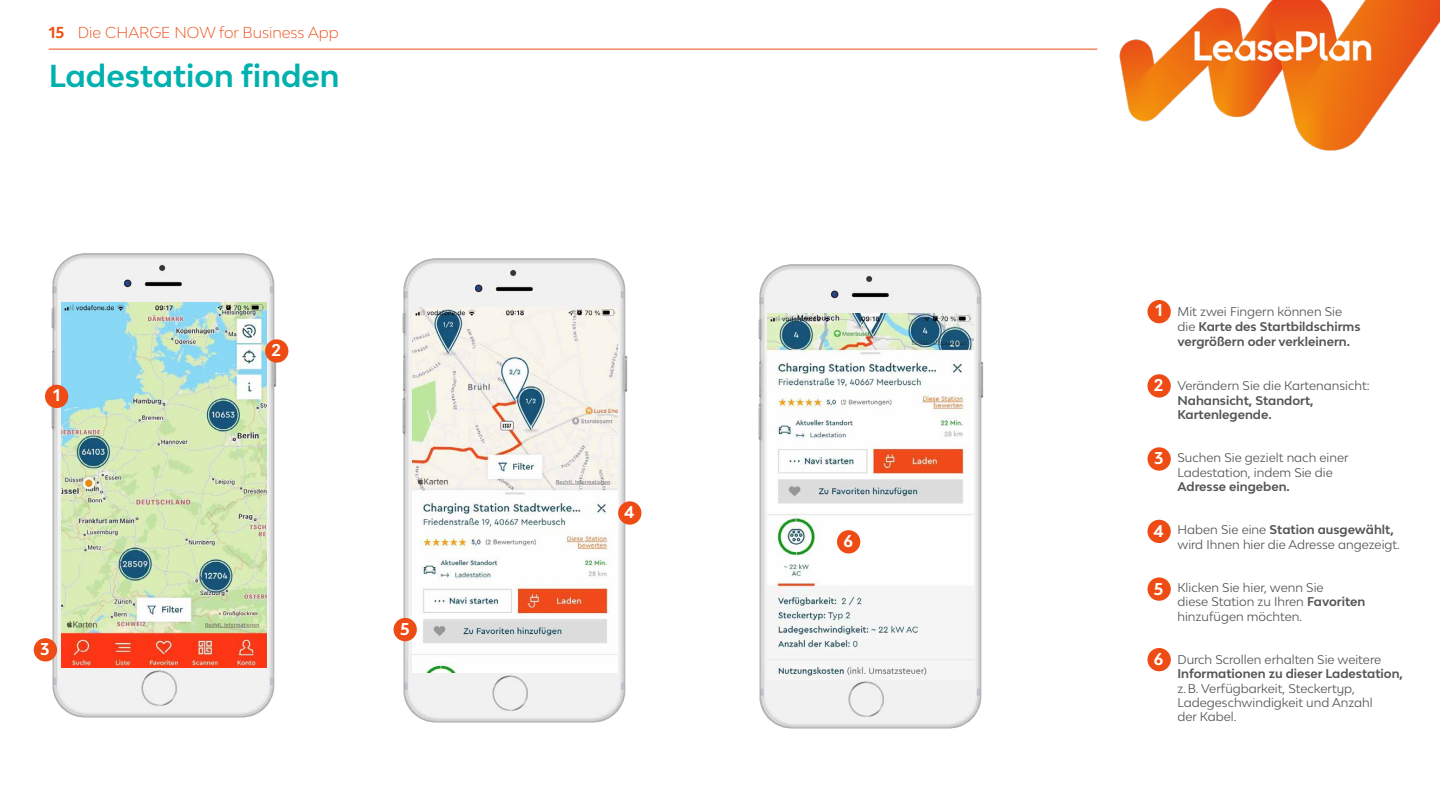
<style>
.page{position:relative;width:1440px;height:810px;background:#fff}
.page>*{position:absolute;margin:0;border:0;box-sizing:border-box;transform-origin:0 0}
.t1{font:700 30px "Lease Plan";color:#00b1af}
.t2{font:700 16.12px "Lease Plan";color:#fff}
.t3{font:300 15px "Lease Plan";color:#ee4c14}
.t4{font:700 15px "Lease Plan";color:#ee4c14}
.t5{font:12px/14.4px "Lease Plan";color:#545656}
.t6{font:700 12px/15px "Lease Plan";color:#545656}
.s1{font-weight:400}
.s2{font-weight:700}
</style>
<div class="page">
<img style="left:1120px;top:0;width:320px;height:151px">
<img style="left:52px;top:254px;width:225px;height:464px">
<img style="left:61px;top:303px;width:206px;height:365px">
<div style="left:265px;top:339px;width:23px;height:24px;background:#ee4c14;border-radius:50%"></div>
<div style="left:34px;top:638px;width:23px;height:24px;background:#ee4c14;border-radius:50%"></div>
<div style="left:45px;top:385px;width:23px;height:23px;background:#ee4c14;border-radius:50%"></div>
<img style="left:402px;top:258px;width:226px;height:464px">
<img style="left:412px;top:307px;width:206px;height:366px">
<div style="left:618px;top:501px;width:23px;height:24px;background:#ee4c14;border-radius:50%"></div>
<div style="left:394px;top:618px;width:23px;height:23px;background:#ee4c14;border-radius:50%"></div>
<img style="left:758px;top:265px;width:225px;height:464px">
<img style="left:768px;top:314px;width:205px;height:365px">
<div style="left:837px;top:530px;width:23px;height:24px;background:#ee4c14;border-radius:50%"></div>
<div style="left:1147px;top:374px;width:24px;height:24px;background:#ee4c14;border-radius:50%"></div>
<div style="left:1147px;top:447px;width:24px;height:24px;background:#ee4c14;border-radius:50%"></div>
<div style="left:1147px;top:300px;width:24px;height:23px;background:#ee4c14;border-radius:50%"></div>
<div style="left:1147px;top:520px;width:24px;height:23px;background:#ee4c14;border-radius:50%"></div>
<div style="left:1147px;top:577px;width:24px;height:24px;background:#ee4c14;border-radius:50%"></div>
<div style="left:1147px;top:648px;width:24px;height:23px;background:#ee4c14;border-radius:50%"></div>
<hr style="left:49px;top:49px;width:1048px;height:1px;background:#ee4c14">
<p class="t4" style="left:49px;top:23px;width:17px">15</p>
<p class="t3" style="left:78px;top:23px;width:263px">Die CHARGE NOW for Business App</p>
<h1 class="t1" style="left:49px;top:57px;width:292px">Ladestation finden</h1>
<h2 class="t2" style="left:53px;top:385px;width:9px">1</h2>
<h2 class="t2" style="left:40px;top:639px;width:11px">3</h2>
<h2 class="t2" style="left:272px;top:340px;width:11px">2</h2>
<h2 class="t2" style="left:400px;top:619px;width:11px">5</h2>
<h2 class="t2" style="left:624px;top:502px;width:12px">4</h2>
<h2 class="t2" style="left:843px;top:531px;width:11px">6</h2>
<h2 class="t2" style="left:1156px;top:300px;width:9px">1</h2>
<h2 class="t2" style="left:1154px;top:375px;width:11px">2</h2>
<h2 class="t2" style="left:1154px;top:448px;width:11px">3</h2>
<h2 class="t2" style="left:1154px;top:520px;width:12px">4</h2>
<h2 class="t2" style="left:1154px;top:578px;width:11px">5</h2>
<h2 class="t2" style="left:1154px;top:649px;width:11px">6</h2>
<p class="t6" style="left:1177px;top:303px;width:185px"><span class="s1">Mit zwei Fingern können Sie die</span> Karte des Startbildschirms vergrößern oder verkleinern.</p>
<p class="t5" style="left:1177px;top:378px;width:194px">Verändern Sie die Kartenansicht:</p>
<p class="t6" style="left:1177px;top:393px;width:138px;line-height:14.4px">Nahansicht, Standort,<br>Kartenlegende.</p>
<p class="t5" style="left:1177px;top:450px;width:173px">Suchen Sie gezielt nach einer<br>Ladestation, indem Sie die</p>
<p class="t6" style="left:1177px;top:479px;width:114px">Adresse eingeben.</p>
<p class="t5" style="left:1177px;top:522px;width:224px">Haben Sie eine <span class="s2">Station ausgewählt, </span>wird Ihnen hier die Adresse angezeigt.</p>
<p class="t5" style="left:1177px;top:580px;width:189px">Klicken Sie hier, wenn Sie<br>diese Station zu Ihren <span class="s2">Favoriten </span>hinzufügen möchten.</p>
<p class="t5" style="left:1177px;top:652px;width:205px">Durch Scrollen erhalten Sie weitere</p>
<p class="t6" style="left:1177px;top:666px;width:227px">Informationen zu dieser Ladestation,</p>
<p class="t5" style="left:1177px;top:681px;width:197px">z. B. Verfügbarkeit, Steckertyp,<br>Ladegeschwindigkeit und Anzahl der Kabel.</p>
</div>
